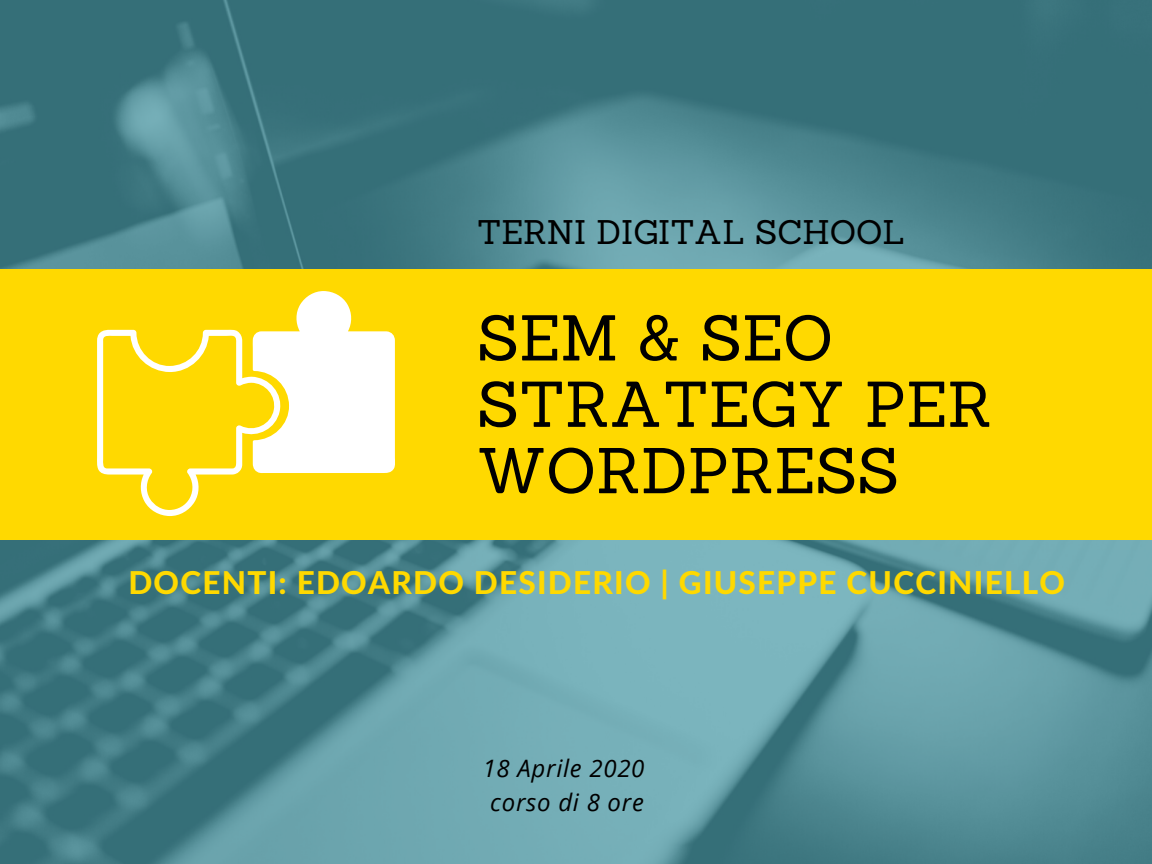
<style>
.page{position:relative;width:1152px;height:864px;background:#fff}
.page>*{position:absolute;margin:0;border:0;box-sizing:border-box;transform-origin:0 0}
.t1{font:63px/66.3px "Sanchez";color:#000}
.t2{font:33.3px "Sanchez";color:#000}
.t3{font:800 31.5px "Lato Latin";letter-spacing:.04em;color:#ffd900}
.t4{font:italic 24px/34.8px "Open Sans";letter-spacing:.03em;color:#000;text-align:center}
</style>
<div class="page">
<img style="left:0;top:0;width:1152px;height:864px">
<div style="left:0;top:270px;width:1152px;height:270px;background:#ffd900"></div>
<svg style="left:97px;top:291px;width:298px;height:225px"></svg>
<p class="t2" style="left:477px;top:210px;width:429px">TERNI DIGITAL SCHOOL</p>
<h1 class="t1" style="left:477px;top:304px;width:517px">SEM &amp; SEO<br>STRATEGY PER<br>WORDPRESS</h1>
<p class="t3" style="left:128px;top:563px;width:938px">DOCENTI: EDOARDO DESIDERIO | GIUSEPPE CUCCINIELLO</p>
<p class="t4" style="left:483px;top:750px;width:163px">18 Aprile 2020 corso di 8 ore</p>
</div>
